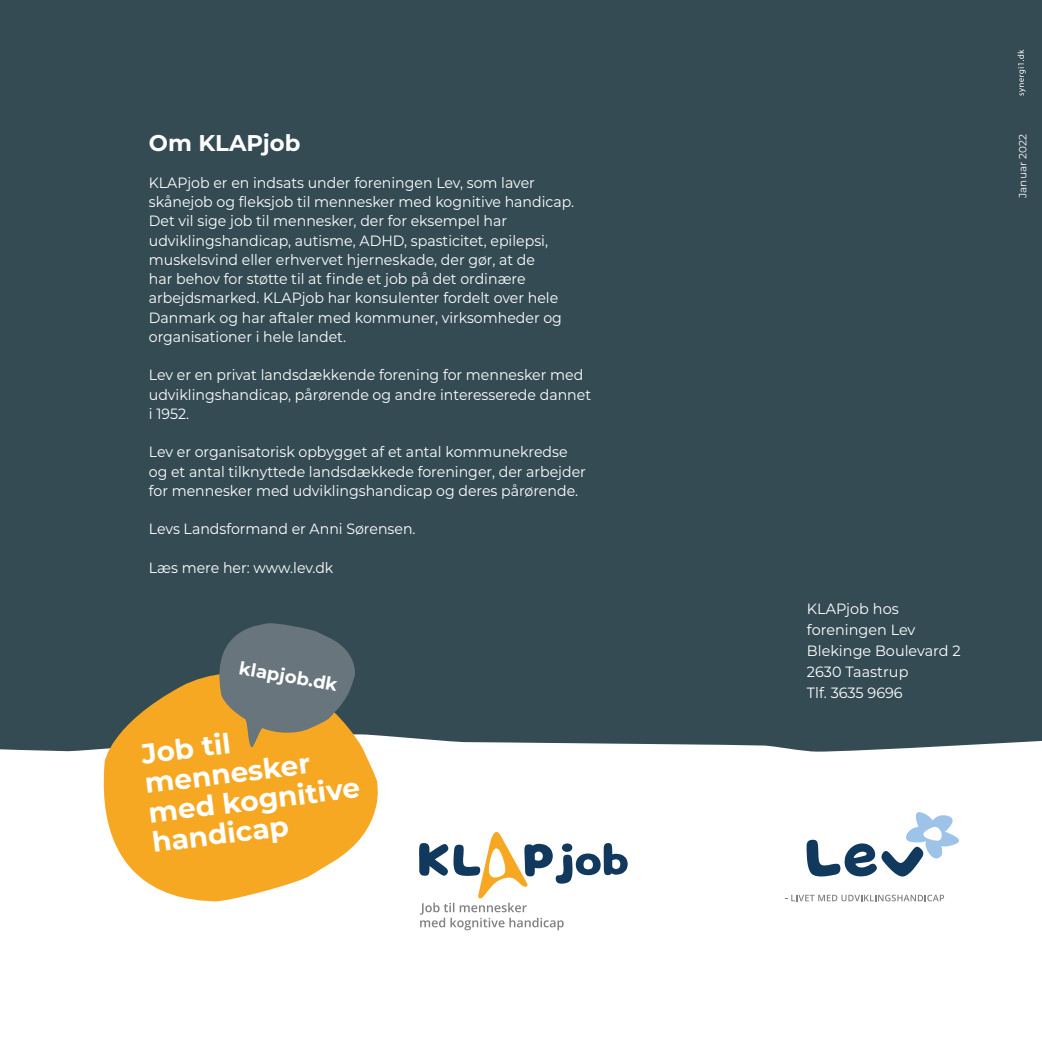
<style>
.page{position:relative;width:1042px;height:1042px;background:#fff}
.page>*{position:absolute;margin:0;border:0;box-sizing:border-box;transform-origin:0 0}
.t1{font:700 28px/29.8px "Montserrat";color:#fff}
.t2{font:700 22.75px "Montserrat";color:#fff}
.t3{font:700 18.03px "Montserrat";color:#fff}
.t4{font:14.88px/19.2px "Montserrat";color:#fff;scale:.95 1}
.t5{font:14.88px/21px "Montserrat";color:#fff}
.t6{font:10.5px "Montserrat";color:#fff}
</style>
<div class="page">
<div style="left:0;top:0;width:1042px;height:836px;background:#354b54"></div>
<div style="left:0;top:736px;width:1042px;height:195px;background:#fff"></div>
<svg style="left:785px;top:894px;width:159px;height:7px"></svg>
<svg style="left:806px;top:811px;width:155px;height:65px"></svg>
<svg style="left:419px;top:831px;width:209px;height:99px"></svg>
<svg style="left:95px;top:676px;width:292px;height:228px;fill:#f7a823"></svg>
<svg style="left:210px;top:623px;width:148px;height:125px;background:#7f7963"></svg>
<svg style="left:1017px;top:50px;width:8px;height:46px"></svg>
<h2 class="t2" style="left:149px;top:127px;width:153px">Om KLAPjob</h2>
<p class="t4" style="left:149px;top:172px;width:449px">KLAPjob er en indsats under foreningen Lev, som laver skånejob og fleksjob til mennesker med kognitive handicap.<br>Det vil sige job til mennesker, der for eksempel har udviklingshandicap, autisme, ADHD, spasticitet, epilepsi, muskelsvind eller erhvervet hjerneskade, der gør, at de<br>har behov for støtte til at finde et job på det ordinære arbejdsmarked. KLAPjob har konsulenter fordelt over hele Danmark og har aftaler med kommuner, virksomheder og organisationer i hele landet.</p>
<p class="t4" style="left:149px;top:365px;width:467px">Lev er en privat landsdækkende forening for mennesker med udviklingshandicap, pårørende og andre interesserede dannet i 1952.</p>
<p class="t4" style="left:149px;top:442px;width:461px">Lev er organisatorisk opbygget af et antal kommunekredse og et antal tilknyttede landsdækkede foreninger, der arbejder for mennesker med udviklingshandicap og deres pårørende.</p>
<p class="t4" style="left:149px;top:519px;width:282px">Levs Landsformand er Anni Sørensen.</p>
<p class="t4" style="left:149px;top:557px;width:196px">Læs mere her: www.lev.dk</p>
<p class="t3" style="left:242px;top:655px;width:101px;rotate:10deg">klapjob.dk</p>
<h1 class="t1" style="left:139px;top:738px;width:214px;rotate:-7deg">Job til mennesker med kognitive handicap</h1>
<p class="t6" style="left:1015px;top:198px;width:65px;rotate:-90deg">Januar 2022</p>
<p class="t5" style="left:807px;top:597px;width:155px">KLAPjob hos foreningen Lev<br>Blekinge Boulevard 2<br>2630 Taastrup<br>Tlf. 3635 9696</p>
</div>
